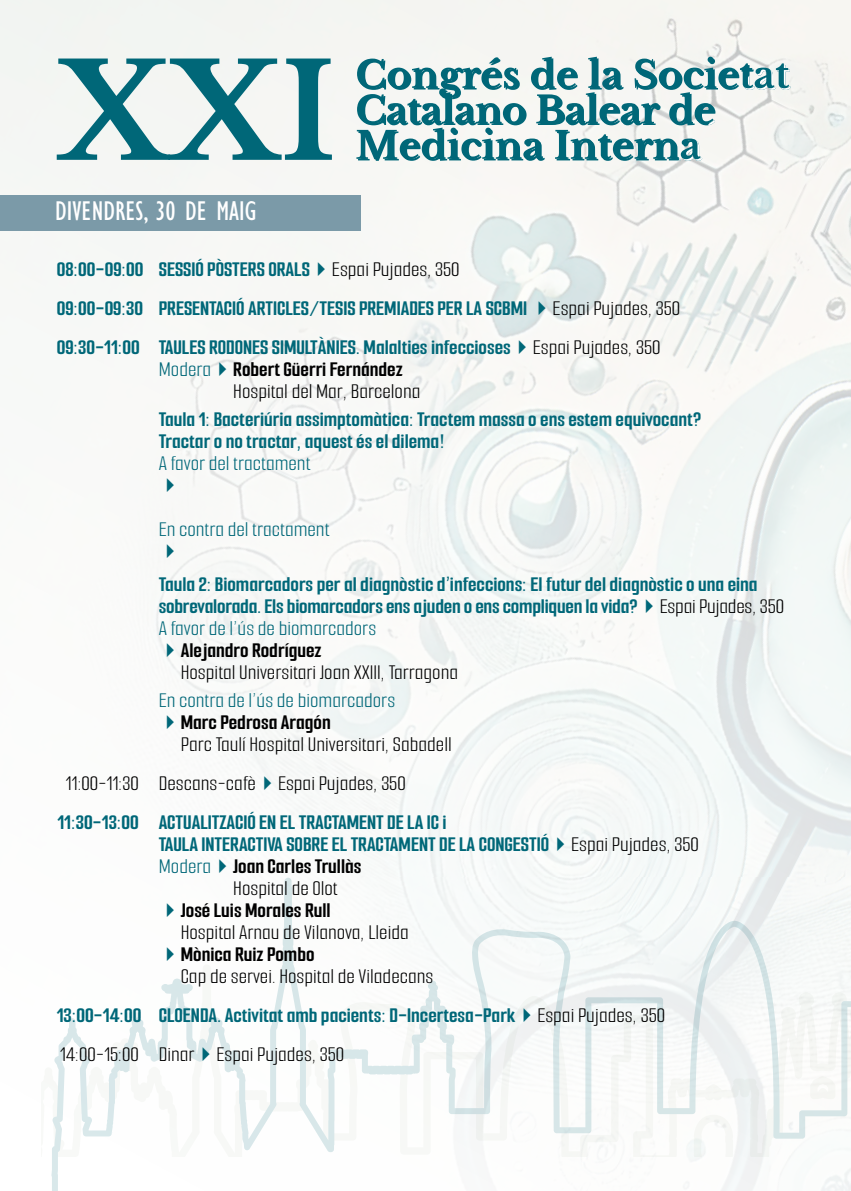
<style>
.page{position:relative;width:851px;height:1191px;background:#fff}
.page>*{position:absolute;margin:0;border:0;box-sizing:border-box;transform-origin:0 0}
.t1{font:condensed 28px "Gill Sans Std";color:#fff}
.t2{font:700 22px/22px "Smooch Sans";color:#006778}
.t3{font:22px/22px "Smooch Sans";color:#000}
.t4{font:700 22px/22px "Smooch Sans";color:#000}
.t5{font:22px/22px "Smooch Sans";color:#006778}
.s1{font-weight:400;color:#000}
.s2{font-weight:400;color:#006778}
.s3{color:#006778}
.s4{font-weight:400}
.s5{font-weight:700}
</style>
<div class="page">
<img style="left:0;top:0;width:850px;height:877px">
<svg style="left:51px;top:879px;width:799px;height:312px"></svg>
<svg style="left:356px;top:57px;width:434px;height:104px"></svg>
<svg style="left:57px;top:59px;width:275px;height:101px"></svg>
<div style="left:0;top:196px;width:360px;height:35px;background:#7b9aa8"></div>
<p class="t1" style="left:55px;top:195px;width:202px">DIVENDRES, 30 DE MAIG</p>
<p class="t2" style="left:57px;top:258px;width:404px">08:00-09:00 SESSIÓ PÒSTERS ORALS✔<span class="s1">Espai Pujades, 350</span></p>
<p class="t2" style="left:57px;top:297px;width:625px">09:00-09:30 PRESENTACIÓ ARTICLES/TESIS PREMIADES PER LA SCBMI ✔<span class="s1">Espai Pujades, 350</span></p>
<p class="t2" style="left:57px;top:336px;width:605px">09:30-11:00 TAULES RODONES SIMULTÀNIES. Malalties infeccioses✔<span class="s1">Espai Pujades, 350</span></p>
<p class="t4" style="left:159px;top:358px;width:245px"><span class="s2">Modera</span><span class="s3">✔</span>Robert Güerri Fernández</p>
<p class="t3" style="left:233px;top:380px;width:189px">Hospital del Mar, Barcelona</p>
<p class="t2" style="left:159px;top:407px;width:544px">Taula 1: Bacteriúria assimptomàtica: Tractem massa o ens estem equivocant?<br>Tractar o no tractar, aquest és el dilema!<br><span class="s4">A favor del tractament<br></span>✔</p>
<p class="t5" style="left:159px;top:517px;width:172px">En contra del tractament ✔</p>
<p class="t2" style="left:159px;top:573px;width:626px">Taula 2: Biomarcadors per al diagnòstic d’infeccions: El futur del diagnòstic o una eina sobrevalorada. Els biomarcadors ens ajuden o ens compliquen la vida?✔<span class="s1">Espai Pujades, 350<br></span><span class="s4">A favor de l’ús de biomarcadors</span></p>
<p class="t3" style="left:181px;top:639px;width:279px;text-indent:-22px"><span class="s3">✔</span><span class="s5">Alejandro Rodríguez<br></span>Hospital Universitari Joan XXIII, Tarragona</p>
<p class="t5" style="left:159px;top:688px;width:238px">En contra de l’ús de biomarcadors</p>
<p class="t3" style="left:181px;top:710px;width:272px;text-indent:-22px"><span class="s3">✔</span><span class="s5">Marc Pedrosa Aragón<br></span>Parc Taulí Hospital Universitari, Sabadell</p>
<p class="t3" style="left:66px;top:771px;width:341px">11:00-11:30 Descans-cafè<span class="s3">✔</span>Espai Pujades, 350</p>
<p class="t2" style="left:159px;top:810px;width:541px;text-indent:-101px">11:30-13:00 ACTUALITZACIÓ EN EL TRACTAMENT DE LA IC i<br>TAULA INTERACTIVA SOBRE EL TRACTAMENT DE LA CONGESTIÓ✔<span class="s1">Espai Pujades, 350</span></p>
<p class="t4" style="left:233px;top:854px;width:130px;text-indent:-74px"><span class="s2">Modera</span><span class="s3">✔</span>Joan Carles Trullàs<br><span class="s4">Hospital de Olot</span></p>
<p class="t3" style="left:181px;top:898px;width:229px;text-indent:-22px"><span class="s3">✔</span><span class="s5">José Luis Morales Rull<br></span>Hospital Arnau de Vilanova, Lleida</p>
<p class="t3" style="left:181px;top:942px;width:254px;text-indent:-22px"><span class="s3">✔</span><span class="s5">Mònica Ruiz Pombo<br></span>Cap de servei. Hospital de Viladecans</p>
<p class="t2" style="left:57px;top:1003px;width:609px">13:00-14:00 CLOENDA. Activitat amb pacients: D-Incertesa-Park✔<span class="s1">Espai Pujades, 350</span></p>
<p class="t3" style="left:60px;top:1042px;width:285px">14:00-15:00 Dinar<span class="s3">✔</span>Espai Pujades, 350</p>
</div>
